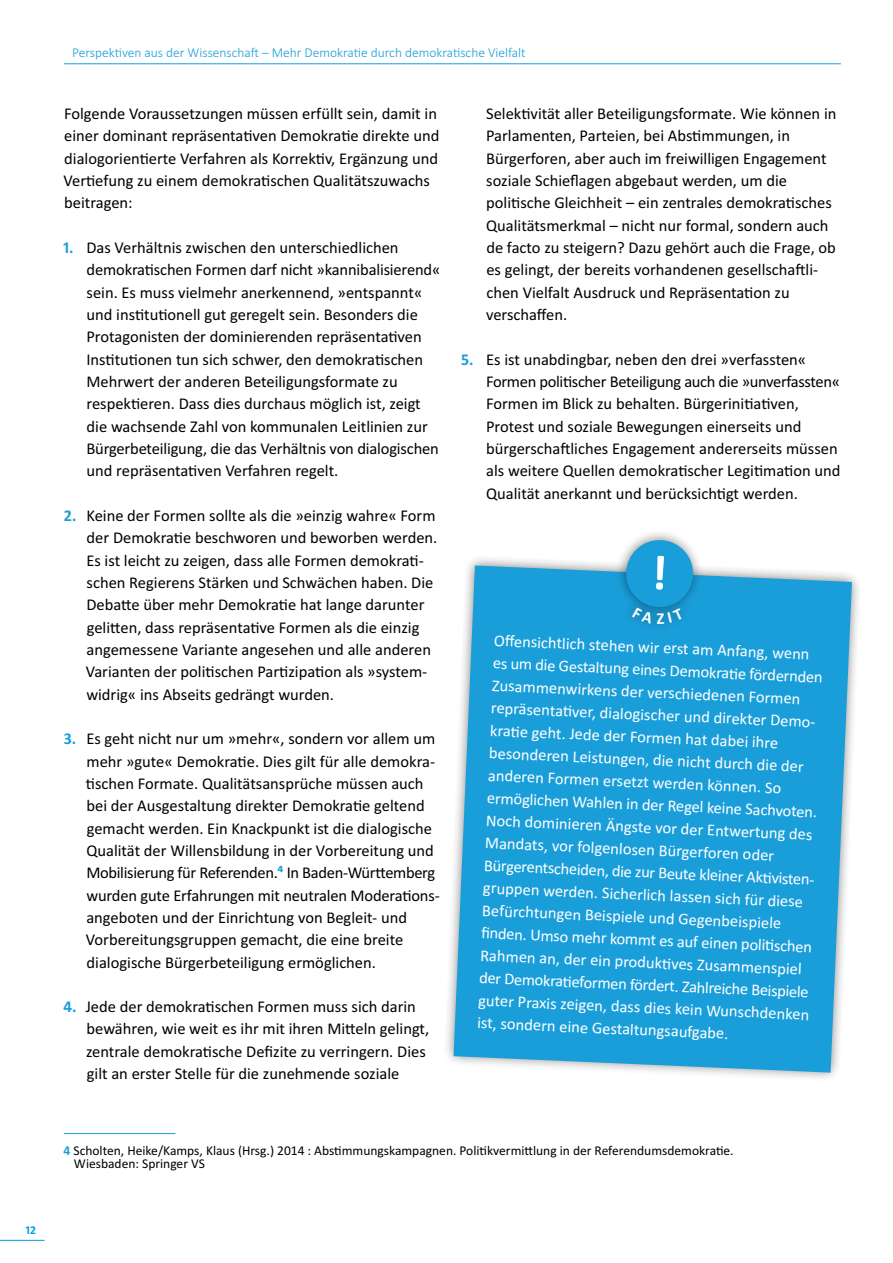
<style>
.page{position:relative;width:893px;height:1263px;background:#fff}
.page>*{position:absolute;margin:0;border:0;box-sizing:border-box;transform-origin:0 0}
.t1{font:16.5px/22.4px "Calibri";color:#000}
.t2{font:16.5px/22.5px "Calibri";color:#fff}
.t3{font:13.5px/13.5px "Calibri";color:#000}
.t4{font:300 13.5px "Calibri";color:#1a9eda}
.t5{font:700 12px "Calibri";color:#009fe3}
.s1{font-weight:700;color:#1a9eda}
</style>
<div class="page">
<hr style="left:0;top:1240px;width:45px;height:1px;background:#009fe3">
<hr style="left:64px;top:63px;width:777px;height:1px;background:#1a9eda">
<hr style="left:64px;top:1133px;width:111px;height:1px;background:#1a9eda">
<svg style="left:447px;top:558px;width:412px;height:520px"></svg>
<svg style="left:453px;top:565px;width:399px;height:508px;background:#2ba4db"></svg>
<svg style="left:612px;top:533px;width:94px;height:105px;background:#45abda"></svg>
<p class="t5" style="left:26px;top:1222px;width:12px">12</p>
<p class="t4" style="left:72px;top:45px;width:455px">Perspektiven aus der Wissenschaft – Mehr Demokratie durch demokratische Vielfalt</p>
<p class="t1" style="left:64px;top:102px;width:377px">Folgende Voraussetzungen müssen erfüllt sein, damit in einer dominant repräsentativen Demokratie direkte und dialogorientierte Verfahren als Korrektiv, Ergänzung und Vertiefung zu einem demokratischen Qualitätszuwachs beitragen:</p>
<p class="t1" style="left:86px;top:236px;width:356px;text-indent:-23px"><span class="s1">1.</span> Das Verhältnis zwischen den unterschiedlichen demokratischen Formen darf nicht »kannibalisierend« sein. Es muss vielmehr anerkennend, »entspannt« und institutionell gut geregelt sein. Besonders die Protagonisten der dominierenden repräsentativen Institutionen tun sich schwer, den demokratischen Mehrwert der anderen Beteiligungsformate zu respektieren. Dass dies durchaus möglich ist, zeigt die wachsende Zahl von kommunalen Leitlinien zur Bürgerbeteiligung, die das Verhältnis von dialogischen und repräsentativen Verfahren regelt.</p>
<p class="t1" style="left:86px;top:504px;width:353px;text-indent:-22px"><span class="s1">2.</span> Keine der Formen sollte als die »einzig wahre« Form der Demokratie beschworen und beworben werden.<br>Es ist leicht zu zeigen, dass alle Formen demokrati&shy;schen Regierens Stärken und Schwächen haben. Die Debatte über mehr Demokratie hat lange darunter gelitten, dass repräsentative Formen als die einzig angemessene Variante angesehen und alle anderen Varianten der politischen Partizipation als »system&shy;widrig« ins Abseits gedrängt wurden.</p>
<p class="t1" style="left:86px;top:727px;width:354px;text-indent:-22px"><span class="s1">3.</span> Es geht nicht nur um »mehr«, sondern vor allem um mehr »gute« Demokratie. Dies gilt für alle demokra&shy;tischen Formate. Qualitätsansprüche müssen auch bei der Ausgestaltung direkter Demokratie geltend gemacht werden. Ein Knackpunkt ist die dialogische Qualität der Willensbildung in der Vorbereitung und Mobilisierung für Referenden.<span class="s1">4</span> In Baden-Württemberg wurden gute Erfahrungen mit neutralen Moderations&shy;angeboten und der Einrichtung von Begleit- und Vorbereitungsgruppen gemacht, die eine breite dialogische Bürgerbeteiligung ermöglichen.</p>
<p class="t1" style="left:86px;top:995px;width:345px;text-indent:-23px"><span class="s1">4.</span> Jede der demokratischen Formen muss sich darin bewähren, wie weit es ihr mit ihren Mitteln gelingt, zentrale demokratische Defizite zu verringern. Dies gilt an erster Stelle für die zunehmende soziale</p>
<p class="t1" style="left:486px;top:102px;width:352px">Selektivität aller Beteiligungsformate. Wie können in Parlamenten, Parteien, bei Abstimmungen, in Bürgerforen, aber auch im freiwilligen Engagement soziale Schieflagen abgebaut werden, um die politische Gleichheit – ein zentrales demokratisches Qualitätsmerkmal – nicht nur formal, sondern auch de facto zu steigern? Dazu gehört auch die Frage, ob es gelingt, der bereits vorhandenen gesellschaftli&shy;chen Vielfalt Ausdruck und Repräsentation zu verschaffen.</p>
<p class="t1" style="left:486px;top:348px;width:356px;text-indent:-25px"><span class="s1">5.</span> Es ist unabdingbar, neben den drei »verfassten« Formen politischer Beteiligung auch die »unverfassten« Formen im Blick zu behalten. Bürgerinitiativen, Protest und soziale Bewegungen einerseits und bürgerschaftliches Engagement andererseits müssen als weitere Quellen demokratischer Legitimation und Qualität anerkannt und berücksichtigt werden.</p>
<p class="t2" style="left:491px;top:630px;width:345px;rotate:2deg">Off ensichtlich stehen wir erst am Anfang, wenn<br>es um die Gestaltung eines Demokrati e fördernden Zusammenwirkens der verschiedenen Formen repräsentati ver, dialogischer und direkter Demo&shy;krati e geht. Jede der Formen hat dabei ihre besonderen Leistungen, die nicht durch die der anderen Formen ersetzt werden können. So ermöglichen Wahlen in der Regel keine Sachvoten.<br>Noch dominieren Ängste vor der Entwertung des Mandats, vor folgenlosen Bürgerforen oder Bürgerentscheiden, die zur Beute kleiner Akti visten&shy;gruppen werden. Sicherlich lassen sich für diese Befürchtungen Beispiele und Gegenbeispiele<br>fi nden. Umso mehr kommt es auf einen politi schen Rahmen an, der ein produkti ves Zusammenspiel der Demokrati eformen fördert. Zahlreiche Beispiele guter Praxis zeigen, dass dies kein Wunschdenken ist, sondern eine Gestaltungsaufgabe.</p>
<p class="t3" style="left:74px;top:1143px;width:661px;text-indent:-10px"><span class="s1">4</span> Scholten, Heike/Kamps, Klaus (Hrsg.) 2014 : Abstimmungskampagnen. Politikvermittlung in der Referendumsdemokratie.<br>Wiesbaden: Springer VS</p>
</div>
